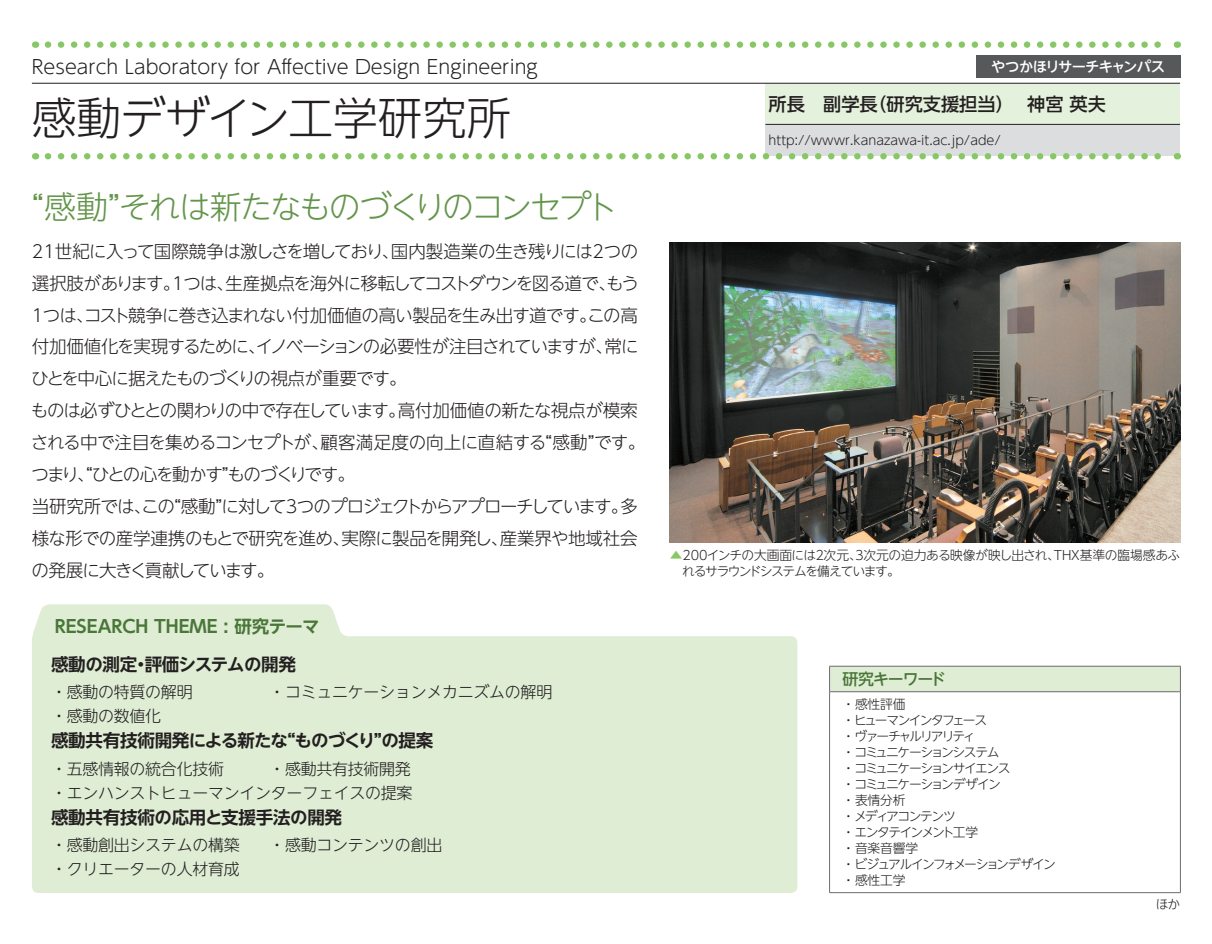
<style>
.page{position:relative;width:1212px;height:944px;background:#fff}
.page>*{position:absolute;margin:0;border:0;box-sizing:border-box;transform-origin:0 0}
.t1{font:300 44.55px "UD Shin Go NT Pr 6 N";letter-spacing:-.005em;color:#231f20}
.t2{font:300 31.95px "UD Shin Go NT Pr 6 N";letter-spacing:-.07em;color:#63954a}
.t3{font:300 19.12px "UD Shin Go NT Pr 6 N";color:#231f20}
.t4{font:500 18.22px "UD Shin Go NT Pr 6 N";color:#231f20}
.t5{font:300 17.55px/31.9px "UD Shin Go NT Pr 6 N";letter-spacing:-.05em;color:#231f20}
.t6{font:300 17.55px/31.9px "UD Shin Go NT Pr 6 N";letter-spacing:-.075em;color:#231f20}
.t7{font:300 17.55px/31.9px "UD Shin Go NT Pr 6 N";letter-spacing:-.08em;color:#231f20}
.t8{font:300 17.55px "UD Shin Go NT Pr 6 N";letter-spacing:-.07em;color:#231f20}
.t9{font:700 17.55px "UD Shin Go NT Pr 6 N De";letter-spacing:-.025em;color:#231f20}
.t10{font:300 17.55px "UD Shin Go NT Pr 6 N";letter-spacing:-.01em;color:#231f20}
.t11{font:700 17.55px "UD Shin Go NT Pr 6 N De";color:#4a7639}
.t12{font:300 15.97px/23.8px "UD Shin Go NT Pr 6 N";letter-spacing:-.015em;color:#231f20}
.t13{font:500 15.97px "UD Shin Go NT Pr 6 N";letter-spacing:-.075em;color:#4a7639}
.t14{font:500 14.4px "UD Shin Go NT Pr 6 N";letter-spacing:-.055em;color:#fff}
.t15{font:300 12.83px/16px "UD Shin Go NT Pr 6 N";letter-spacing:-.12em;color:#231f20}
.t16{font:300 12.83px "UD Shin Go NT Pr 6 N";color:#231f20}
.t17{font:300 12.83px "UD Shin Go NT Pr 6 N";letter-spacing:-.095em;color:#231f20}
.t18{font:300 12.83px "UD Shin Go NT Pr 6 N";letter-spacing:-.02em;color:#231f20}
.t19{font:300 12.83px "UD Shin Go NT Pr 6 N";letter-spacing:-.04em;color:#231f20}
.t20{font:300 12.83px "UD Shin Go NT Pr 6 N";letter-spacing:-.005em;color:#231f20}
.s1{color:#87c765}
</style>
<div class="page">
<svg style="left:32px;top:604px;width:765px;height:289px;background:#e0eed6"></svg>
<div style="left:765px;top:83px;width:415px;height:41px;background:#e4f1dc"></div>
<div style="left:765px;top:124px;width:415px;height:32px;background:#dcdddf"></div>
<hr style="left:765px;top:124px;width:415px;height:1px;background:#231f20">
<svg style="left:48px;top:41px;width:1113px;height:7px"></svg>
<svg style="left:48px;top:153px;width:1113px;height:6px"></svg>
<img style="left:670px;top:242px;width:510px;height:300px">
<hr style="left:32px;top:83px;width:1148px;height:1px;background:#231f20">
<div style="left:829px;top:666px;width:351px;height:26px;background:#deedd4"></div>
<hr style="left:829px;top:666px;width:352px;height:1px;background:#6c6d70">
<svg style="left:829px;top:666px;width:1px;height:25px"></svg>
<svg style="left:1180px;top:666px;width:1px;height:25px"></svg>
<hr style="left:829px;top:691px;width:352px;height:1px;background:#6c6d70">
<hr style="left:829px;top:692px;width:1px;height:200px;background:#6c6d70">
<hr style="left:1180px;top:692px;width:1px;height:200px;background:#6c6d70">
<hr style="left:829px;top:892px;width:352px;height:1px;background:#6c6d70">
<div style="left:976px;top:55px;width:204px;height:22px;background:#57585a"></div>
<p class="t3" style="left:32px;top:52px;width:507px">Research Laboratory for Affective Design Engineering</p>
<h1 class="t1" style="left:32px;top:82px;width:481px">感動デザイン工学研究所</h1>
<h2 class="t2" style="left:32px;top:181px;width:587px">“感動”それは新たなものづくりのコンセプト</h2>
<p class="t5" style="left:32px;top:235px;width:608px">21世紀に入って国際競争は激しさを増しており国内製造業の生き残りには2つの</p>
<p class="t6" style="left:225px;top:235px;width:415px;text-indent:157px">、<br>生産拠点を海外に移転してコストダウンを図る道でもう</p>
<p class="t5" style="left:32px;top:266px;width:607px">選択肢があります 1。つは、<br>1つはコスト競争に巻き込まれない付加価値の高い製品を生み出す道ですこの高</p>
<p class="t5" style="left:598px;top:266px;width:19px">、</p>
<p class="t5" style="left:579px;top:298px;width:19px">。</p>
<p class="t5" style="left:76px;top:298px;width:19px">、</p>
<p class="t8" style="left:32px;top:333px;width:583px">付加価値化を実現するためにイノベーションの必要性が注目されていますが、</p>
<p class="t5" style="left:604px;top:330px;width:36px">常に</p>
<p class="t5" style="left:248px;top:330px;width:19px">、</p>
<p class="t8" style="left:31px;top:364px;width:377px">ひとを中心に据えたものづくりの視点が重要です。</p>
<p class="t5" style="left:321px;top:394px;width:326px;text-indent:-290px">ものは必ずひととの関わりの中で存在しています。<br>顧客満足度の向上に直結する“感動”です。</p>
<p class="t10" style="left:398px;top:396px;width:241px">高付加価値の新たな視点が模索</p>
<p class="t6" style="left:92px;top:426px;width:265px;text-indent:-61px">される中で注目を集めるコンセプトが、<br>ひとの心を動かす”ものづくりです。</p>
<p class="t7" style="left:32px;top:458px;width:608px">つまり、“<br>当研究所ではこの“感動”に対して3つのプロジェクトからアプローチしています多。</p>
<p class="t5" style="left:134px;top:490px;width:19px">、</p>
<p class="t14" style="left:991px;top:54px;width:176px">やつかほリサーチキャンパス</p>
<p class="t4" style="left:769px;top:89px;width:111px">所長　副学長</p>
<p class="t16" style="left:769px;top:130px;width:234px">http://wwwr.kanazawa i t- .ac.jp/ade/</p>
<p class="t4" style="left:868px;top:89px;width:239px">（研究支援担当）　神宮英夫</p>
<p class="t5" style="left:32px;top:522px;width:320px">様な形での産学連携のもとで研究を進め、</p>
<p class="t10" style="left:341px;top:524px;width:298px">実際に製品を開発し産業界や地域社会</p>
<p class="t5" style="left:491px;top:522px;width:19px">、</p>
<p class="t18" style="left:863px;top:544px;width:198px">次元の迫力ある映像が映し出され、</p>
<p class="t20" style="left:1054px;top:544px;width:128px">THX基準の臨場感あふ</p>
<p class="t19" style="left:670px;top:544px;width:148px"><span class="s1">▲</span>200インチの大画面には</p>
<p class="t17" style="left:824px;top:544px;width:44px">次元３、</p>
<p class="t17" style="left:813px;top:544px;width:14px">２</p>
<p class="t7" style="left:32px;top:553px;width:244px">の発展に大きく貢献しています。</p>
<p class="t17" style="left:682px;top:560px;width:219px">れるサラウンドシステムを備えています。</p>
<p class="t11" style="left:55px;top:612px;width:266px">RESEARCH THEME : 研究テーマ</p>
<p class="t9" style="left:51px;top:650px;width:246px">感動の測定評価システムの開発</p>
<p class="t9" style="left:132px;top:650px;width:19px">・</p>
<p class="t13" style="left:842px;top:666px;width:105px">研究キーワード</p>
<p class="t15" style="left:842px;top:696px;width:215px">・感性評価<br>・ヒューマンインタフェース<br>・ヴァーチャルリアリティ<br>・コミュニケーションシステム<br>・コミュニケーションサイエンス<br>・コミュニケーションデザイン<br>・表情分析<br>・メディアコンテンツ<br>・エンタテインメント工学<br>・音楽音響学<br>・ビジュアルインフォメーションデザイン・感性工学</p>
<p class="t12" style="left:269px;top:680px;width:284px">・コミュニケーションメカニズムの解明</p>
<p class="t12" style="left:51px;top:680px;width:143px">・感動の特質の解明・感動の数値化</p>
<p class="t9" style="left:51px;top:726px;width:384px">感動共有技術開発による新たな“ものづくり”の提案</p>
<p class="t12" style="left:269px;top:756px;width:143px">・感動共有技術開発</p>
<p class="t12" style="left:51px;top:756px;width:363px">・五感情報の統合化技術<br>・エンハンストヒューマンインターフェイスの提案</p>
<p class="t9" style="left:51px;top:803px;width:293px">感動共有技術の応用と支援手法の開発</p>
<p class="t12" style="left:269px;top:833px;width:175px">・感動コンテンツの創出</p>
<p class="t12" style="left:51px;top:833px;width:190px">・感動創出システムの構築・クリエーターの人材育成</p>
<p class="t17" style="left:1155px;top:894px;width:26px">ほか</p>
</div>
